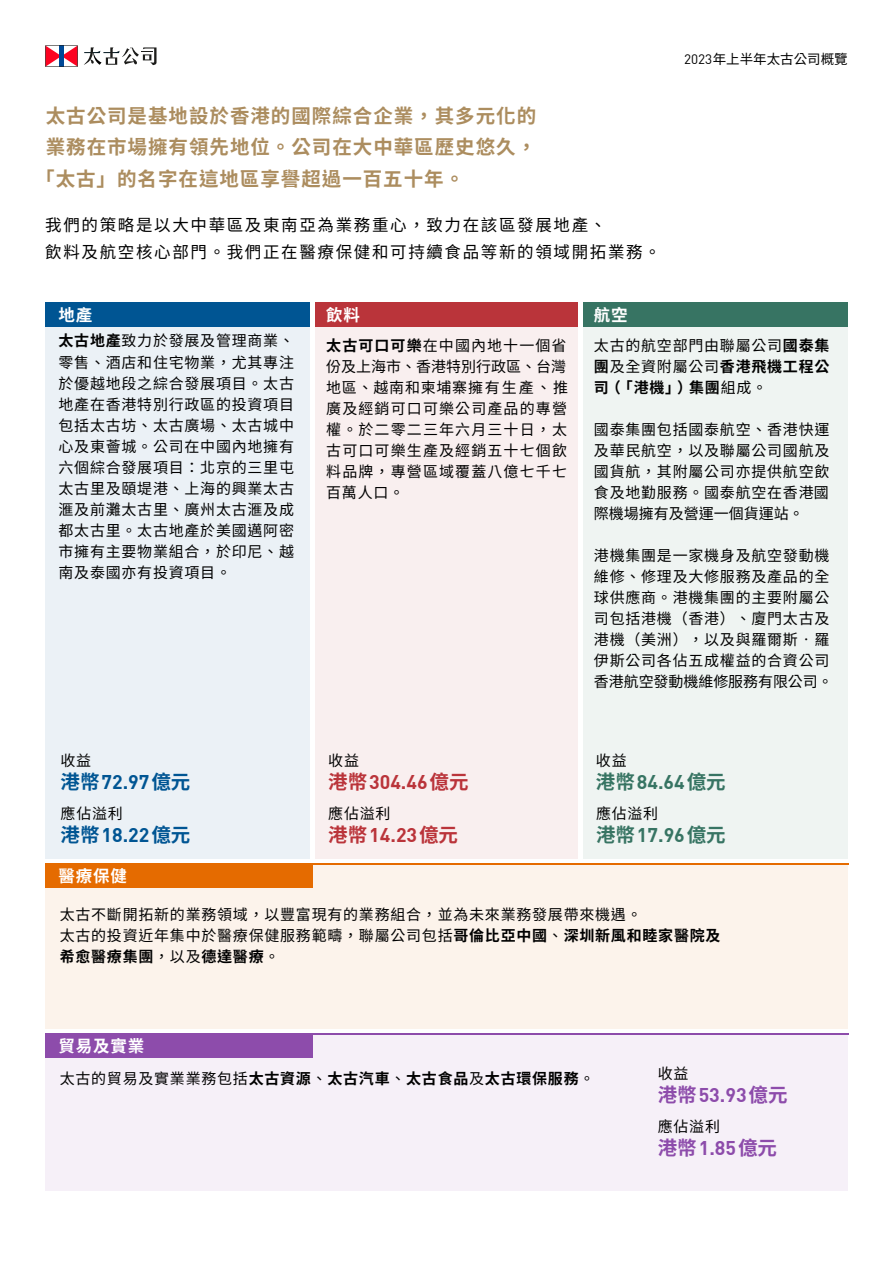
<style>
.page{position:relative;width:893px;height:1263px;background:#fff}
.page>*{position:absolute;margin:0;border:0;box-sizing:border-box;transform-origin:0 0}
.t1{font:700 19.5px "Noto Sans TC";letter-spacing:.05em;color:#ac8d5f}
.t2{font:19.5px "DIN Bold";color:#ba343a}
.t3{font:19.5px "DIN Bold";color:#005593}
.t4{font:19.5px "DIN Bold";color:#377463}
.t5{font:19.5px "DIN Bold";color:#8d4cab}
.t6{font:700 19.5px "Noto Sans TC";color:#8d4cab}
.t7{font:16.5px/27px "Noto Sans TC";letter-spacing:.1em;color:#010101}
.t8{font:700 16.5px "Noto Sans TC";letter-spacing:.05em;color:#fff}
.t9{font:15px/21px "Noto Sans TC";letter-spacing:.05em;color:#010101;text-align:justify}
.t10{font:15px/21px "Noto Sans TC";letter-spacing:.075em;color:#010101}
.t11{font:700 15px/21px "Noto Sans TC";letter-spacing:.05em;color:#010101;text-align:justify}
.t12{font:15px "Noto Sans TC";letter-spacing:.05em;color:#000}
.t13{font:15px "Noto Sans TC";color:#010000}
.t14{font:13.5px "Noto Sans CJ Ktc";color:#000}
.s1{font-family:"DIN"}
.s2{font-weight:700}
.s3{font-family:"Noto Sans TC";font-weight:700}
.s4{font-weight:400}
.s5{font-weight:400;color:#000}
.s6{color:#000}
.s7{font-weight:700;color:#000}
.s8{font-family:"DIN Bold";font-weight:400}
</style>
<div class="page">
<div style="left:45px;top:863px;width:803px;height:166px;background:#fcf3eb"></div>
<div style="left:45px;top:1033px;width:803px;height:158px;background:#f6f0f8"></div>
<div style="left:45px;top:302px;width:268px;height:556px;background:#ebf1f6"></div>
<div style="left:313px;top:302px;width:267px;height:556px;background:#f9efef"></div>
<div style="left:581px;top:302px;width:267px;height:556px;background:#eff4f2"></div>
<div style="left:45px;top:302px;width:268px;height:25px;background:#005593"></div>
<div style="left:45px;top:863px;width:268px;height:25px;background:#e56b00"></div>
<div style="left:313px;top:302px;width:267px;height:25px;background:#ba343a"></div>
<div style="left:581px;top:302px;width:267px;height:25px;background:#377463"></div>
<div style="left:45px;top:1033px;width:268px;height:25px;background:#8d4cab"></div>
<hr style="left:165px;top:1033px;width:683px;height:2px;background:#8d4cab">
<hr style="left:165px;top:863px;width:683px;height:1px;background:#e56b00">
<div style="left:310px;top:293px;width:5px;height:568px;background:#fff"></div>
<div style="left:578px;top:293px;width:5px;height:568px;background:#fff"></div>
<svg style="left:45px;top:45px;width:33px;height:22px"></svg>
<svg style="left:84px;top:47px;width:73px;height:18px"></svg>
<h1 class="t1" style="left:46px;top:104px;width:492px">太古公司是基地設於香港的國際綜合企業，其多元化的</h1>
<h1 class="t1" style="left:46px;top:136px;width:492px">業務在市場擁有領先地位。公司在大中華區歷史悠久，</h1>
<h1 class="t1" style="left:35px;top:167px;width:430px">「太古」的名字在這地區享譽超過一百五十年。</h1>
<p class="t7" style="left:45px;top:211px;width:617px">我們的策略是以大中華區及東南亞為業務重心，致力在該區發展地產、<br>飲料及航空核心部門。我們正在醫療保健和可持續食品等新的領域開拓業務。</p>
<p class="t8" style="left:59px;top:305px;width:35px">地產</p>
<p class="t8" style="left:326px;top:305px;width:35px">飲料</p>
<p class="t8" style="left:594px;top:305px;width:35px">航空</p>
<p class="t14" style="left:684px;top:52px;width:165px"><span class="s1">2023</span>年上半年太古公司概覽</p>
<p class="t9" style="left:59px;top:331px;width:237px"><span class="s2">太古地產</span>致力於發展及管理商業、零售、酒店和住宅物業，尤其專注於優越地段之綜合發展項目。太古地產在香港特別行政區的投資項目包括太古坊、太古廣場、太古城中心及東薈城。公司在中國內地擁有六個綜合發展項目：北京的三里屯太古里及頤堤港、上海的興業太古滙及前灘太古里、廣州太古滙及成都太古里。太古地產於美國邁阿密市擁有主要物業組合，於印尼、越南及泰國亦有投資項目。</p>
<p class="t9" style="left:61px;top:750px;width:32px">收益</p>
<h1 class="t3" style="left:61px;top:769px;width:131px"><span class="s3">港幣</span>72.97<span class="s3">億元</span></h1>
<p class="t9" style="left:61px;top:803px;width:64px">應佔溢利</p>
<h1 class="t3" style="left:61px;top:822px;width:131px"><span class="s3">港幣</span>18.22<span class="s3">億元</span></h1>
<p class="t8" style="left:59px;top:866px;width:70px">醫療保健</p>
<p class="t10" style="left:326px;top:335px;width:243px"><span class="s2">太古可口可樂</span>在中國內地十一個省份及上海市、香港特別行政區、台灣地區、越南和柬埔寨擁有生產、推廣及經銷可口可樂公司產品的專營權。於二零二三年六月三十日，太古可口可樂生產及經銷五十七個飲料品牌，專營區域覆蓋八億七千七百萬人口。</p>
<p class="t12" style="left:328px;top:752px;width:32px">收益</p>
<h1 class="t2" style="left:328px;top:769px;width:142px"><span class="s3">港幣</span>304.46<span class="s3">億元</span></h1>
<p class="t12" style="left:328px;top:805px;width:64px">應佔溢利</p>
<h1 class="t2" style="left:328px;top:822px;width:131px"><span class="s3">港幣</span>14.23<span class="s3">億元</span></h1>
<p class="t11" style="left:594px;top:335px;width:237px"><span class="s4">太古的航空部門由聯屬公司</span>國泰集團<span class="s4">及全資附屬公司</span>香港飛機工程公司（「港機」）集團<span class="s5">組成。</span></p>
<p class="t9" style="left:594px;top:419px;width:237px">國泰集團包括國泰航空、香港快運及華民航空，以及聯屬公司國航及國貨航，其附屬公司亦提供航空飲食及地勤服務。國泰航空在香<span class="s6">港國際機場擁有及營運一個貨運站。</span></p>
<p class="t9" style="left:594px;top:545px;width:240px;text-align:left">港機集團是一家機身及航空發動機維修、修理及大修服務及產品的全球供應商。港機集團的主要附屬公司包括港機（香港）、廈門太古及港機（美洲），以及與羅爾斯•羅伊斯公司各佔五成權益的合資公司香港航空發動機維修服務有限公司。</p>
<p class="t9" style="left:596px;top:750px;width:32px">收益</p>
<h1 class="t4" style="left:596px;top:769px;width:131px"><span class="s3">港幣</span>84.64<span class="s3">億元</span></h1>
<p class="t12" style="left:596px;top:805px;width:64px">應佔溢利</p>
<h1 class="t4" style="left:596px;top:822px;width:131px"><span class="s3">港幣</span>17.96<span class="s3">億元</span></h1>
<p class="t9" style="left:60px;top:904px;width:662px;text-align:left">太古不斷開拓新的業務領域，以豐富現有的業務組合，並為未來業務發展帶來機遇。<br>太古的投資近年集中於醫療保健服務範疇，聯屬公司包括<span class="s2">哥倫比亞中國</span>、<span class="s2">深圳新風和睦家醫</span><span class="s7">院及</span><span class="s2">希愈醫療集團</span>，以及<span class="s7">德達醫療</span>。</p>
<p class="t8" style="left:59px;top:1037px;width:87px">貿易及實業</p>
<p class="t11" style="left:60px;top:1068px;width:536px"><span class="s4">太古的貿易及實業業務包括</span>太古資源<span class="s4">、</span>太古汽車<span class="s4">、</span>太古食品<span class="s4">及</span>太古環保服務<span class="s4">。</span></p>
<p class="t13" style="left:658px;top:1065px;width:32px">收益</p>
<h1 class="t5" style="left:658px;top:1082px;width:131px"><span class="s3">港幣</span>53.93<span class="s3">億元</span></h1>
<p class="t12" style="left:658px;top:1118px;width:64px">應佔溢利</p>
<h1 class="t6" style="left:658px;top:1137px;width:121px">港幣<span class="s8">1.85</span>億元</h1>
</div>
